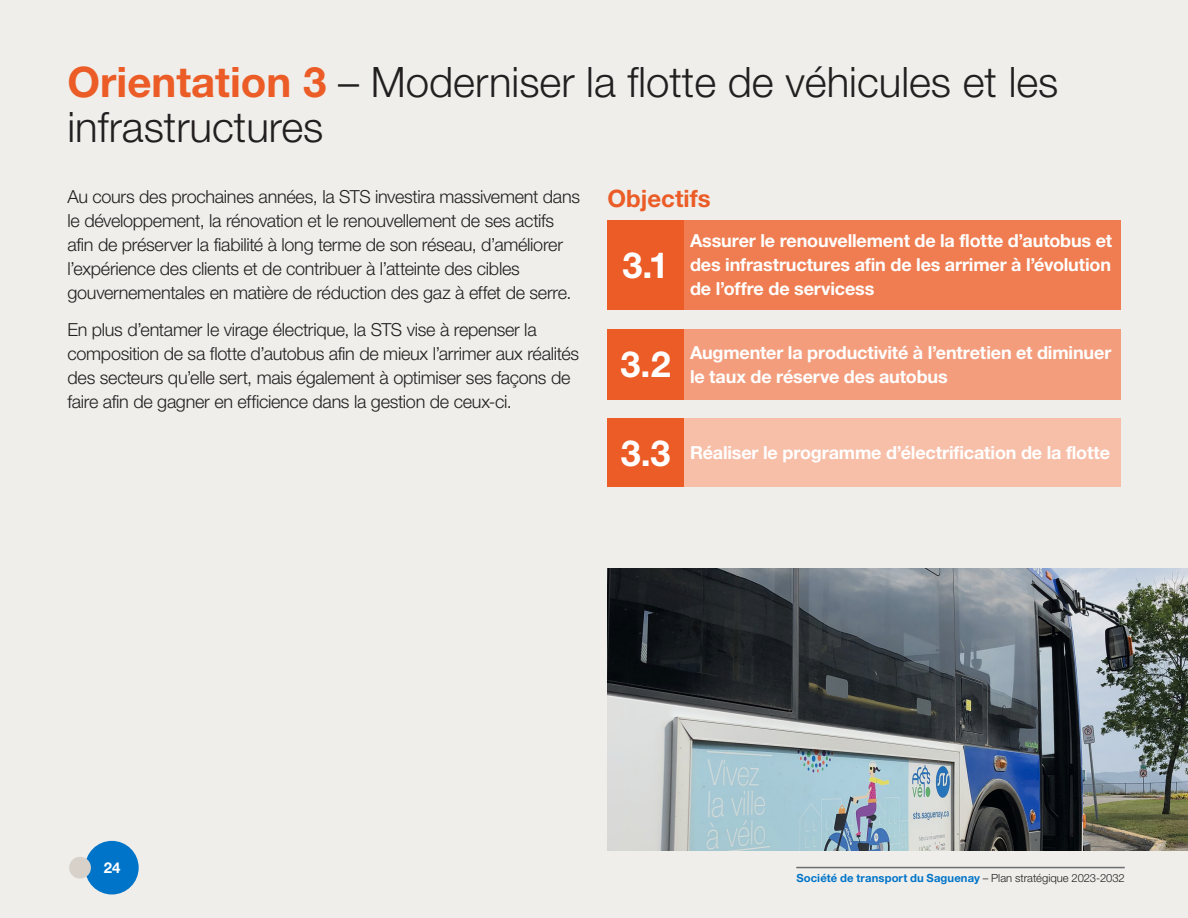
<style>
.page{position:relative;width:1188px;height:918px;background:#efeeeb}
.page>*{position:absolute;margin:0;border:0;box-sizing:border-box;transform-origin:0 0}
.Titre_de_section{font:300 42px/44.2px "Helvetica Neue LT Pro";color:#231f20}
.Numéros_boite_objectifs{font:700 36px "Helvetica Neue LT Pro";color:#fff}
.Sous_titre_bleu{font:700 24px "Helvetica Neue LT Pro";color:#eb5c26}
.Texte{font:300 18px/24px "Helvetica Neue LT Pro";letter-spacing:-.015em;color:#231f20}
.Texte_boite_objectifs{font:700 18px/24px "Helvetica Neue LT Pro";letter-spacing:-.01em;color:#fff;text-align:justify}
.t1{font:700 15px "Helvetica Neue LT Pro";color:#fff}
.t2{font:700 11.25px "Helvetica Neue LT Pro";letter-spacing:.01em;color:#0074c8}
.s1{font-weight:700;color:#eb5c26}
.s2{font-weight:300;color:#231f20}
</style>
<div class="page">
<img style="left:608px;top:568px;width:580px;height:282px">
<div style="left:608px;top:220px;width:76px;height:89px;background:#eb5c26"></div>
<div style="left:684px;top:220px;width:436px;height:89px;background:#ef7d51"></div>
<div style="left:608px;top:329px;width:76px;height:70px;background:#eb5c26"></div>
<div style="left:684px;top:329px;width:436px;height:70px;background:#f39d7d"></div>
<div style="left:608px;top:419px;width:76px;height:68px;background:#eb5c26"></div>
<div style="left:684px;top:419px;width:436px;height:68px;background:#f7bea8"></div>
<div style="left:85px;top:841px;width:54px;height:54px;background:#0074c8;border-radius:50%"></div>
<hr style="left:796px;top:867px;width:329px;height:1px;background:#6c6d70">
<div style="left:69px;top:857px;width:22px;height:22px;background:#d7d1ca;border-radius:50%"></div>
<p class="Titre_de_section" style="left:68px;top:60px;width:992px"><span class="s1">Orientation 3</span> – Moderniser la flotte de véhicules et les infrastructures</p>
<p class="Texte" style="left:68px;top:184px;width:514px">Au cours des prochaines années, la STS investira massivement dans le développement, la rénovation et le renouvellement de ses actifs afin de préserver la fiabilité à long terme de son réseau, d’améliorer l’expérience des clients et de contribuer à l’atteinte des cibles gouvernementales en matière de réduction des gaz à effet de serre.</p>
<p class="Texte" style="left:68px;top:318px;width:513px">En plus d’entamer le virage électrique, la STS vise à repenser la composition de sa flotte d’autobus afin de mieux l’arrimer aux réalités des secteurs qu’elle sert, mais également à optimiser ses façons de faire afin de gagner en efficience dans la gestion de ceux-ci.</p>
<p class="Sous_titre_bleu" style="left:608px;top:184px;width:105px">Objectifs</p>
<p class="Numéros_boite_objectifs" style="left:623px;top:242px;width:48px">3.1</p>
<p class="Texte_boite_objectifs" style="left:690px;top:228px;width:424px">Assurer le renouvellement de la flotte d’autobus et des infrastructures afin de les arrimer à l’évolution de l’offre de servicess</p>
<p class="Numéros_boite_objectifs" style="left:621px;top:342px;width:52px">3.2</p>
<p class="Texte_boite_objectifs" style="left:690px;top:340px;width:423px">Augmenter la productivité à l’entretien et diminuer le taux de réserve des autobus</p>
<p class="Numéros_boite_objectifs" style="left:621px;top:431px;width:51px">3.3</p>
<p class="Texte_boite_objectifs" style="left:690px;top:441px;width:422px">Réaliser le programme d’électrification de la flotte</p>
<p class="t1" style="left:104px;top:858px;width:18px">24</p>
<p class="t2" style="left:796px;top:871px;width:330px">Société de transport du Saguenay <span class="s2">– Plan stratégique 2023-2032</span></p>
</div>
